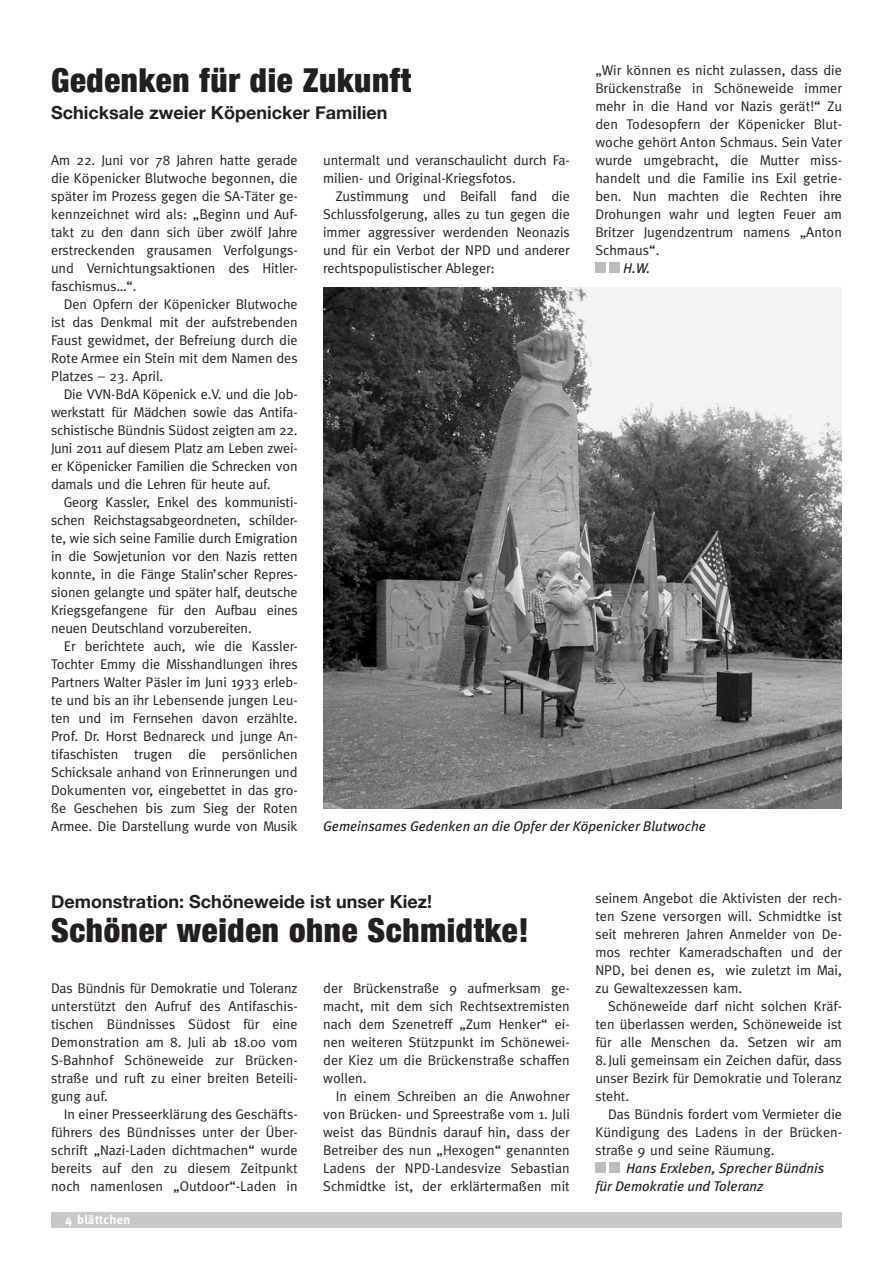
<style>
.page{position:relative;width:893px;height:1263px;background:#fff}
.page>*{position:absolute;margin:0;border:0;box-sizing:border-box;transform-origin:0 0}
.t1{font:900 condensed 33px "Helvetica Neue";letter-spacing:.02em;color:#231f20}
.t2{font:700 18px "Helvetica Neue";color:#231f20}
.t3{font:14.1px/18px "Meta";color:#231f20;text-align:justify}
.t4{font:italic 14.1px/18px "Meta Plus";color:#231f20}
.t5{font:700 12.75px "Meta";letter-spacing:.03em;color:#fff}
</style>
<div class="page">
<div style="left:51px;top:1212px;width:791px;height:15px;background:#c7c8ca"></div>
<div style="left:595px;top:262px;width:11px;height:11px;background:#bcbdc0"></div>
<div style="left:609px;top:262px;width:11px;height:11px;background:#bcbdc0"></div>
<div style="left:595px;top:1162px;width:11px;height:11px;background:#bcbdc0"></div>
<div style="left:609px;top:1162px;width:11px;height:11px;background:#bcbdc0"></div>
<img style="left:323px;top:288px;width:519px;height:521px">
<p class="t3" style="left:595px;top:61px;width:248px">„Wir können es nicht zulassen, dass die Brückenstraße in Schöneweide immer mehr in die Hand vor Nazis gerät!“ Zu den Todesopfern der Köpenicker Blut&shy;woche gehört Anton Schmaus. Sein Vater wurde umgebracht, die Mutter miss&shy;handelt und die Familie ins Exil getrie&shy;ben. Nun machten die Rechten ihre Drohungen wahr und legten Feuer am Britzer Jugendzentrum namens „Anton Schmaus“.</p>
<p class="t4" style="left:623px;top:259px;width:29px">H.W.</p>
<h1 class="t1" style="left:51px;top:60px;width:362px">Gedenken für die Zukunft</h1>
<p class="t2" style="left:51px;top:101px;width:338px">Schicksale zweier Köpenicker Familien</p>
<p class="t3" style="left:51px;top:150px;width:248px">Am 22. Juni vor 78 Jahren hatte gerade die Köpenicker Blutwoche begonnen, die später im Prozess gegen die SA-Täter ge&shy;kennzeichnet wird als: „Beginn und Auf&shy;takt zu den dann sich über zwölf Jahre erstreckenden grausamen Verfolgungs&shy;und Vernichtungsaktionen des Hitler&shy;faschismus…“.</p>
<p class="t3" style="left:51px;top:295px;width:248px;text-indent:13px">Den Opfern der Köpenicker Blutwoche ist das Denkmal mit der aufstrebenden Faust gewidmet, der Befreiung durch die Rote Armee ein Stein mit dem Namen des Platzes – 23. April.</p>
<p class="t3" style="left:51px;top:385px;width:248px;text-indent:13px">Die VVN-BdA Köpenick e.V. und die Job&shy;werkstatt für Mädchen sowie das Antifa&shy;schistische Bündnis Südost zeigten am 22.<br>Juni 2011 auf diesem Platz am Leben zwei&shy;er Köpenicker Familien die Schrecken von damals und die Lehren für heute auf.</p>
<p class="t3" style="left:51px;top:493px;width:248px;text-indent:13px">Georg Kassler, Enkel des kommunisti&shy;schen Reichstagsabgeordneten, schilder&shy;te, wie sich seine Familie durch Emigration in die Sowjetunion vor den Nazis retten konnte, in die Fänge Stalin’scher Repres&shy;sionen gelangte und später half, deutsche Kriegsgefangene für den Aufbau eines neuen Deutschland vorzubereiten.</p>
<p class="t3" style="left:51px;top:637px;width:248px;text-indent:13px">Er berichtete auch, wie die Kassler-Tochter Emmy die Misshandlungen ihres Partners Walter Päsler im Juni 1933 erleb&shy;te und bis an ihr Lebensende jungen Leu&shy;ten und im Fernsehen davon erzählte.<br>Prof. Dr. Horst Bednareck und junge An&shy;tifaschisten trugen die persönlichen Schicksale anhand von Erinnerungen und Dokumenten vor, eingebettet in das gro&shy;ße Geschehen bis zum Sieg der Roten Armee. Die Darstellung wurde von Musik</p>
<p class="t3" style="left:323px;top:151px;width:248px">untermalt und veranschaulicht durch Fa&shy;milien- und Original-Kriegsfotos.</p>
<p class="t3" style="left:323px;top:187px;width:248px;text-indent:13px">Zustimmung und Beifall fand die Schlussfolgerung, alles zu tun gegen die immer aggressiver werdenden Neonazis und für ein Verbot der NPD und anderer rechtspopulistischer Ableger:</p>
<p class="t4" style="left:323px;top:817px;width:384px">Gemeinsames Gedenken an die Opfer der Köpenicker Blutwoche</p>
<p class="t2" style="left:51px;top:890px;width:383px">Demonstration: Schöneweide ist unser Kiez!</p>
<h1 class="t1" style="left:51px;top:910px;width:479px">Schöner weiden ohne Schmidtke!</h1>
<p class="t3" style="left:51px;top:978px;width:248px">Das Bündnis für Demokratie und Toleranz unterstützt den Aufruf des Antifaschis&shy;tischen Bündnisses Südost für eine Demonstration am 8. Juli ab 18.00 vom S-Bahnhof Schöneweide zur Brücken&shy;straße und ruft zu einer breiten Beteili&shy;gung auf.</p>
<p class="t3" style="left:51px;top:1105px;width:248px;text-indent:13px">In einer Presseerklärung des Geschäfts&shy;führers des Bündnisses unter der Über&shy;schrift „Nazi-Laden dichtmachen“ wurde bereits auf den zu diesem Zeitpunkt noch namenlosen „Outdoor“-Laden in</p>
<p class="t5" style="left:65px;top:1212px;width:67px">4 blättchen</p>
<p class="t3" style="left:323px;top:979px;width:248px">der Brückenstraße 9 aufmerksam ge&shy;macht, mit dem sich Rechtsextremisten nach dem Szenetreff „Zum Henker“ ei&shy;nen weiteren Stützpunkt im Schönewei&shy;der Kiez um die Brückenstraße schaffen wollen.</p>
<p class="t3" style="left:323px;top:1087px;width:248px;text-indent:13px">In einem Schreiben an die Anwohner von Brücken- und Spreestraße vom 1. Juli weist das Bündnis darauf hin, dass der Betreiber des nun „Hexogen“ genannten Ladens der NPD-Landesvize Sebastian Schmidtke ist, der erklärtermaßen mit</p>
<p class="t3" style="left:595px;top:889px;width:248px">seinem Angebot die Aktivisten der rech&shy;ten Szene versorgen will. Schmidtke ist seit mehreren Jahren Anmelder von De&shy;mos rechter Kameradschaften und der NPD, bei denen es, wie zuletzt im Mai, zu Gewaltexzessen kam.</p>
<p class="t3" style="left:595px;top:997px;width:248px;text-indent:13px">Schöneweide darf nicht solchen Kräf&shy;ten überlassen werden, Schöneweide ist für alle Menschen da. Setzen wir am 8.Juli gemeinsam ein Zeichen dafür, dass unser Bezirk für Demokratie und Toleranz steht.</p>
<p class="t3" style="left:595px;top:1105px;width:248px;text-indent:13px">Das Bündnis fordert vom Vermieter die Kündigung des Ladens in der Brücken&shy;straße 9 und seine Räumung.</p>
<p class="t4" style="left:595px;top:1159px;width:230px;text-indent:31px">Hans Erxleben, Sprecher Bündnis für Demokratie und Toleranz</p>
</div>
